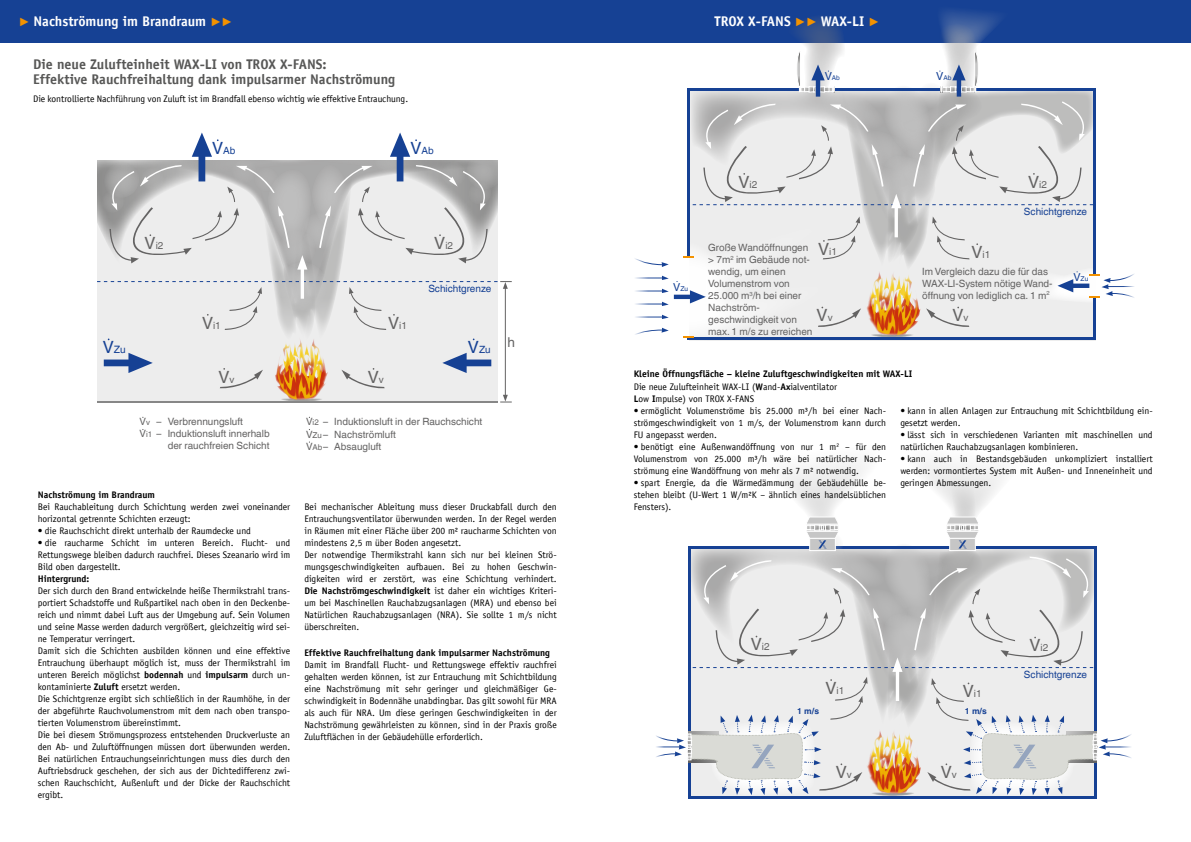
<style>
.page{position:relative;width:1191px;height:842px;background:#fff}
.page>*{position:absolute;margin:0;border:0;box-sizing:border-box;transform-origin:0 0}
.t1{font:16.8px "TROX Helvetica";color:#646363}
.t2{font:700 14px/15px "TROX Officina Sans";color:#575756}
.t3{font:700 14px "TROX Officina Sans";color:#fff}
.t4{font:13.6px "TROX Helvetica";color:#646363}
.t5{font:10.2px "TROX Helvetica";color:#164194}
.t6{font:10.1px "TROX Helvetica";color:#646363}
.t7{font:10px/12px "TROX Helvetica";color:#646363}
.t8{font:10px "TROX Helvetica";color:#164194}
.t9{font:9.5px/12px "TROX Officina Sans";color:#000}
.t10{font:700 9.5px "TROX Officina Sans";color:#000}
.t11{font:700 8.5px "TROX Helvetica";color:#164194}
.t12{font:6.6px "TROX Helvetica";color:#164194}
.s1{font-family:"TROX Helvetica";font-weight:400;color:#f39200}
.s2{font-size:16.8px}
.s3{font-size:10px}
.s4{font-size:8px}
.s5{font-weight:700}
.s6{font-size:11px}
</style>
<div class="page">
<hr style="left:688px;top:796px;width:408px;height:3px;background:#164194">
<div style="left:0;top:0;width:1191px;height:43px;background:#164194"></div>
<svg style="left:97px;top:133px;width:415px;height:270px;background:#dddcdc"></svg>
<svg style="left:635px;top:10px;width:499px;height:331px"></svg>
<svg style="left:656px;top:463px;width:476px;height:335px"></svg>
<h2 class="t3" style="left:19px;top:12px;width:216px"><span class="s1">▶</span> Nachströmung im Brandraum <span class="s1">▶▶</span></h2>
<h2 class="t2" style="left:33px;top:57px;width:363px">Die neue Zulufteinheit WAX-LI von TROX X-FANS:<br>Effektive Rauchfreihaltung dank impulsarmer Nachströmung</h2>
<p class="t9" style="left:33px;top:93px;width:376px">Die kontrollierte Nachführung von Zuluft ist im Brandfall ebenso wichtig wie effektive Entrauchung.</p>
<p class="t8" style="left:212px;top:145px;width:25px"><span class="s2">V</span>Ab</p>
<p class="t8" style="left:410px;top:145px;width:25px"><span class="s2">V</span>Ab</p>
<p class="t7" style="left:145px;top:240px;width:20px"><span class="s2">V</span>i2</p>
<p class="t7" style="left:434px;top:240px;width:20px"><span class="s2">V</span>i2</p>
<p class="t7" style="left:202px;top:319px;width:20px"><span class="s2">V</span>i1</p>
<p class="t7" style="left:388px;top:319px;width:20px"><span class="s2">V</span>i1</p>
<p class="t8" style="left:428px;top:283px;width:64px">Schichtgrenze</p>
<p class="t5" style="left:103px;top:344px;width:24px"><span class="s2">V</span>Zu</p>
<p class="t8" style="left:468px;top:344px;width:24px"><span class="s2">V</span>Zu</p>
<h1 class="t1" style="left:218px;top:367px;width:17px">V<span class="s3">v</span></h1>
<h1 class="t1" style="left:368px;top:367px;width:17px">V<span class="s3">v</span></h1>
<p class="t6" style="left:139px;top:416px;width:105px"><span class="s3">V</span><span class="s4">v</span> – Verbrennungsluft</p>
<p class="t7" style="left:139px;top:428px;width:132px;text-align:right">V<span class="s4">i1</span> – Induktionsluft innerhalb der rauchfreien Schicht</p>
<p class="t7" style="left:306px;top:416px;width:178px;line-height:12.3px">V<span class="s4">i2</span> – Induktionsluft in der Rauchschicht<br>V<span class="s4">Zu</span> – Nachströmluft<br>V<span class="s4">Ab</span>– Absaugluft</p>
<h3 class="t4" style="left:507px;top:334px;width:9px">h</h3>
<p class="t10" style="left:38px;top:489px;width:119px">Nachströmung im Brandraum</p>
<p class="t9" style="left:38px;top:501px;width:254px">Bei Rauchableitung durch Schichtung werden zwei voneinander horizontal getrennte Schichten erzeugt:</p>
<p class="t9" style="left:38px;top:525px;width:215px">• die Rauchschicht direkt unterhalb der Raumdecke und</p>
<p class="t9" style="left:38px;top:537px;width:254px;text-align:justify">• die raucharme Schicht im unteren Bereich. Flucht- und Rettungswege bleiben dadurch rauchfrei. Dieses Szeanario wird im Bild oben dargestellt.</p>
<p class="t10" style="left:38px;top:573px;width:53px">Hintergrund:</p>
<p class="t9" style="left:38px;top:585px;width:254px">Der sich durch den Brand entwickelnde heiße Thermikstrahl trans&shy;portiert Schadstoffe und Rußpartikel nach oben in den Deckenbe&shy;reich und nimmt dabei Luft aus der Umgebung auf. Sein Volumen und seine Masse werden dadurch vergrößert, gleichzeitig wird sei&shy;ne Temperatur verringert.<br>Damit sich die Schichten ausbilden können und eine effektive Entrauchung überhaupt möglich ist, muss der Thermikstrahl im unteren Bereich möglichst <span class="s5">bodennah</span> und <span class="s5">impulsarm</span> durch un&shy;kontaminierte <span class="s5">Zuluft</span> ersetzt werden.<br>Die Schichtgrenze ergibt sich schließlich in der Raumhöhe, in der der abgeführte Rauchvolumenstrom mit dem nach oben transpo&shy;tierten Volumenstrom übereinstimmt.<br>Die bei diesem Strömungsprozess entstehenden Druckverluste an den Ab- und Zuluftöffnungen müssen dort überwunden werden.<br>Bei natürlichen Entrauchungseinrichtungen muss dies durch den Auftriebsdruck geschehen, der sich aus der Dichtedifferenz zwi&shy;schen Rauchschicht, Außenluft und der Dicke der Rauchschicht ergibt.</p>
<p class="t9" style="left:304px;top:501px;width:254px">Bei mechanischer Ableitung muss dieser Druckabfall durch den Entrauchungsventilator überwunden werden. In der Regel werden in Räumen mit einer Fläche über 200 m² raucharme Schichten von mindestens 2,5 m über Boden angesetzt.<br>Der notwendige Thermikstrahl kann sich nur bei kleinen Strö&shy;mungsgeschwindigkeiten aufbauen. Bei zu hohen Geschwin&shy;digkeiten wird er zerstört, was eine Schichtung verhindert.<br><span class="s5">Die Nachströmgeschwindigkeit</span> ist daher ein wichtiges Kriteri&shy;um bei Maschinellen Rauchabzugsanlagen (MRA) und ebenso bei Natürlichen Rauchabzugsanlagen (NRA). Sie sollte 1 m/s nicht überschreiten.</p>
<p class="t10" style="left:304px;top:647px;width:247px">Effektive Rauchfreihaltung dank impulsarmer Nachströmung</p>
<p class="t9" style="left:304px;top:659px;width:254px;text-align:justify">Damit im Brandfall Flucht- und Rettungswege effektiv rauchfrei gehalten werden können, ist zur Entrauchung mit Schichtbildung eine Nachströmung mit sehr geringer und gleichmäßiger Ge&shy;schwindigkeit in Bodennähe unabdingbar. Das gilt sowohl für MRA als auch für NRA. Um diese geringen Geschwindigkeiten in der Nachströmung gewährleisten zu können, sind in der Praxis große Zuluftflächen in der Gebäudehülle erforderlich.</p>
<h2 class="t3" style="left:714px;top:12px;width:166px">TROX X-FANS <span class="s1">▶▶</span> WAX-LI <span class="s1">▶</span></h2>
<p class="t12" style="left:824px;top:74px;width:17px"><span class="s6">V</span>Ab</p>
<p class="t12" style="left:936px;top:74px;width:17px"><span class="s6">V</span>Ab</p>
<p class="t7" style="left:738px;top:178px;width:20px"><span class="s2">V</span>i2</p>
<p class="t7" style="left:1028px;top:178px;width:20px"><span class="s2">V</span>i2</p>
<p class="t12" style="left:673px;top:284px;width:16px"><span class="s6">V</span>Zu</p>
<p class="t8" style="left:1024px;top:206px;width:64px">Schichtgrenze</p>
<p class="t7" style="left:818px;top:245px;width:20px"><span class="s2">V</span>i1</p>
<p class="t7" style="left:971px;top:249px;width:20px"><span class="s2">V</span>i1</p>
<p class="t7" style="left:708px;top:242px;width:106px">Große Wandöffnungen &gt; 7m<sup>2</sup> im Gebäude not&shy;wendig, um einen<br>Volumenstrom von<br>25.000 m<sup>3</sup>/h bei einer<br>Nachström&shy;geschwindigkeit von max. 1 m/s zu erreichen</p>
<p class="t7" style="left:922px;top:265px;width:132px">Im Vergleich dazu die für das<br>WAX-LI-System nötige Wand&shy;öffnung von lediglich ca. 1 m<sup>2</sup></p>
<h1 class="t1" style="left:816px;top:306px;width:17px">V<span class="s3">v</span></h1>
<h1 class="t1" style="left:952px;top:306px;width:17px">V<span class="s3">v</span></h1>
<p class="t12" style="left:1073px;top:275px;width:16px"><span class="s6">V</span>Zu</p>
<p class="t9" style="left:634px;top:368px;width:280px"><span class="s5">Kleine Öffnungsfläche – kleine Zuluftgeschwindigkeiten mit WAX-LI<br></span>Die neue Zulufteinheit WAX-LI (<span class="s5">W</span>and-<span class="s5">Ax</span>ialventilator<br><span class="s5">L</span>ow <span class="s5">I</span>mpulse) von TROX X-FANS</p>
<p class="t9" style="left:634px;top:405px;width:254px;text-align:justify">• ermöglicht Volumenströme bis 25.000 m³/h bei einer Nach&shy;strömgeschwindigkeit von 1 m/s, der Volumenstrom kann durch FU angepasst werden.</p>
<p class="t9" style="left:634px;top:441px;width:254px;text-align:justify">• benötigt eine Außenwandöffnung von nur 1 m<sup>2</sup> – für den Volumenstrom von 25.000 m³/h wäre bei natürlicher Nach&shy;strömung eine Wandöffnung von mehr als 7 m² notwendig.</p>
<p class="t9" style="left:634px;top:477px;width:254px;text-align:justify">• spart Energie, da die Wärmedämmung der Gebäudehülle be&shy;stehen bleibt (U-Wert 1 W/m²K – ähnlich eines handelsüblichen Fensters).</p>
<p class="t9" style="left:900px;top:405px;width:254px">• kann in allen Anlagen zur Entrauchung mit Schichtbildung ein&shy;gesetzt werden.</p>
<p class="t9" style="left:900px;top:429px;width:254px">• lässt sich in verschiedenen Varianten mit maschinellen und natürlichen Rauchabzugsanlagen kombinieren.</p>
<p class="t9" style="left:900px;top:453px;width:254px;text-align:justify">• kann auch in Bestandsgebäuden unkompliziert installiert werden: vormontiertes System mit Außen- und Inneneinheit und geringen Abmessungen.</p>
<p class="t7" style="left:751px;top:641px;width:20px"><span class="s2">V</span>i2</p>
<p class="t7" style="left:1029px;top:642px;width:20px"><span class="s2">V</span>i2</p>
<p class="t7" style="left:825px;top:684px;width:20px"><span class="s2">V</span>i1</p>
<p class="t7" style="left:962px;top:688px;width:20px"><span class="s2">V</span>i1</p>
<p class="t8" style="left:1024px;top:669px;width:64px">Schichtgrenze</p>
<p class="t11" style="left:797px;top:706px;width:23px">1 m/s</p>
<p class="t11" style="left:964px;top:706px;width:23px">1 m/s</p>
<h1 class="t1" style="left:835px;top:762px;width:17px">V<span class="s3">v</span></h1>
<h1 class="t1" style="left:940px;top:762px;width:17px">V<span class="s3">v</span></h1>
</div>
